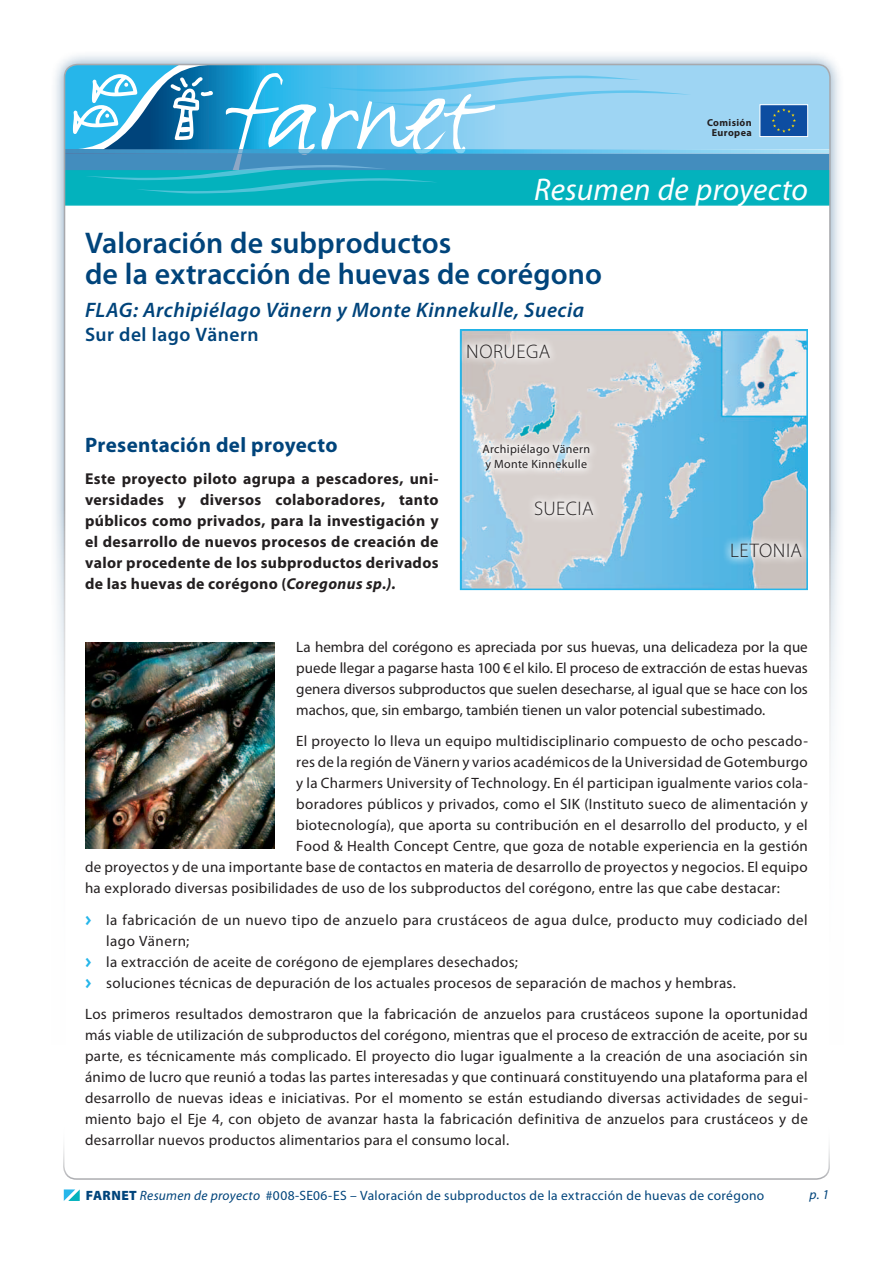
<style>
.page{position:relative;width:893px;height:1263px;background:#fff}
.page>*{position:absolute;margin:0;border:0;box-sizing:border-box;transform-origin:0 0}
.t1{font:italic 31.5px "Myriad Pro";letter-spacing:.01em;color:#fff}
.t2{font:600 30px/31.5px "Myriad Pro";color:#00447b}
.t3{font:italic 600 21px "Myriad Pro";letter-spacing:.025em;color:#00447b}
.t4{font:700 21px "Myriad Pro";letter-spacing:.015em;color:#00447b}
.t5{font:300 19.65px "Myriad Pro";letter-spacing:.025em;color:#231f20}
.t6{font:600 19.5px "Myriad Pro";letter-spacing:.025em;color:#00447b}
.t7{font:700 15.75px/21px "Myriad Pro";letter-spacing:.02em;color:#231f20;text-align:justify}
.t8{font:15px/21px "Myriad Pro";letter-spacing:.02em;color:#231f20;text-align:justify}
.t9{font:13.5px "Myriad Pro";letter-spacing:.025em;color:#00447b}
.t10{font:italic 13.5px "Myriad Pro";color:#00447b}
.t11{font:12px/15px "Myriad Pro";letter-spacing:.03em;color:#231f20}
.t12{font:700 10.05px/10.1px "Myriad Pro";letter-spacing:.035em;color:#231f20;text-align:center}
.s1{font-style:italic}
.s2{font-family:"Meta Plus Bold Caps";color:#26b6ea}
.s3{font-weight:900}
</style>
<div class="page">
<div style="left:49px;top:49px;width:796px;height:1166px;background:#00447b;opacity:.5"></div>
<div style="left:65px;top:65px;width:765px;height:1135px;background:#fff;border-radius:13px"></div>
<div style="left:691px;top:65px;width:139px;height:85px;background:#9ed5f3"></div>
<div style="left:65px;top:154px;width:765px;height:17px;background:#438dbe"></div>
<svg style="left:691px;top:150px;width:137px;height:4px"></svg>
<div style="left:65px;top:170px;width:765px;height:36px;background:#03b2bd;border:2px solid #03b2bd"></div>
<div style="left:0;top:510px;width:893px;height:753px;background:#fff"></div>
<svg style="left:65px;top:65px;width:626px;height:132px"></svg>
<svg style="left:63px;top:1146px;width:767px;height:34px"></svg>
<svg style="left:64px;top:1189px;width:16px;height:12px"></svg>
<div style="left:760px;top:105px;width:48px;height:32px;background:#0d4da1"></div>
<svg style="left:772px;top:108px;width:24px;height:25px"></svg>
<div style="left:760px;top:104px;width:48px;height:33px;border:1px solid #fff"></div>
<img style="left:85px;top:642px;width:190px;height:206px">
<img style="left:463px;top:332px;width:342px;height:255px">
<div style="left:460px;top:329px;width:348px;height:261px;border:2px solid #26b6ea"></div>
<svg style="left:474px;top:435px;width:125px;height:44px;background:#dcdedf"></svg>
<svg style="left:527px;top:492px;width:75px;height:32px;background:#dfdad7"></svg>
<svg style="left:459px;top:335px;width:100px;height:32px;background:#d9d6d5"></svg>
<svg style="left:723px;top:534px;width:85px;height:32px;background:#b1cbd7"></svg>
<p class="t12" style="left:707px;top:117px;width:46px">Comisión<br>Europea</p>
<h1 class="t1" style="left:534px;top:170px;width:275px">Resumen de proyecto</h1>
<h2 class="t2" style="left:85px;top:226px;width:518px">Valoración de subproductos<br>de la extracción de huevas de corégono</h2>
<h3 class="t3" style="left:85px;top:296px;width:501px">FLAG: Archipiélago Vänern y Monte Kinnekulle, Suecia</h3>
<h3 class="t6" style="left:85px;top:322px;width:175px">Sur del lago Vänern</h3>
<h3 class="t5" style="left:466px;top:339px;width:86px">NORUEGA</h3>
<h3 class="t4" style="left:85px;top:431px;width:254px">Presentación del proyecto</h3>
<p class="t7" style="left:85px;top:467px;width:355px">Este proyecto piloto agrupa a pescadores, uni&shy;versidades y diversos colaboradores, tanto públicos como privados, para la investigación y el desarrollo de nuevos procesos de creación de valor procedente de los subproductos derivados de las huevas de corégono (<span class="s1">Coregonus sp.).</span></p>
<p class="t11" style="left:482px;top:441px;width:109px">Archipiélago Vänern y Monte Kinnekulle</p>
<h3 class="t5" style="left:534px;top:497px;width:61px">SUECIA</h3>
<h3 class="t5" style="left:730px;top:539px;width:73px">LETON IA</h3>
<p class="t8" style="left:296px;top:636px;width:513px">La hembra del corégono es apreciada por sus huevas, una delicadeza por la que puede llegar a pagarse hasta 100 € el kilo. El proceso de extracción de estas huevas genera diversos subproductos que suelen desecharse, al igual que se hace con los machos, que, sin embargo, también tienen un valor potencial subestimado.</p>
<p class="t8" style="left:296px;top:730px;width:513px">El proyecto lo lleva un equipo multidisciplinario compuesto de ocho pescado-</p>
<p class="t8" style="left:296px;top:751px;width:513px">res de la región de Vänern y varios académicos de la Universidad de Gotemburgo</p>
<p class="t8" style="left:296px;top:772px;width:513px">y la Charmers University of Technology. En él participan igualmente varios cola-</p>
<p class="t8" style="left:296px;top:793px;width:513px">boradores públicos y privados, como el SIK (Instituto sueco de alimentación y</p>
<p class="t8" style="left:296px;top:814px;width:513px">biotecnología), que aporta su contribución en el desarrollo del producto, y el</p>
<p class="t8" style="left:296px;top:835px;width:513px">Food &amp; Health Concept Centre, que goza de notable experiencia en la gestión</p>
<p class="t8" style="left:85px;top:856px;width:724px">de proyectos y de una importante base de contactos en materia de desarrollo de proyectos y negocios. El equipo</p>
<p class="t8" style="left:85px;top:877px;width:696px">ha explorado diversas posibilidades de uso de los subproductos del corégono, entre las que cabe destacar:</p>
<p class="t8" style="left:85px;top:909px;width:724px"><span class="s2">&gt;</span> la fabricación de un nuevo tipo de anzuelo para crustáceos de agua dulce, producto muy codiciado del</p>
<p class="t8" style="left:106px;top:930px;width:85px">lago Vänern;</p>
<p class="t8" style="left:85px;top:951px;width:434px"><span class="s2">&gt;</span> la extracción de aceite de corégono de ejemplares desechados;</p>
<p class="t8" style="left:85px;top:972px;width:652px"><span class="s2">&gt;</span> soluciones técnicas de depuración de los actuales procesos de separación de machos y hembras.</p>
<p class="t8" style="left:85px;top:1003px;width:724px">Los primeros resultados demostraron que la fabricación de anzuelos para crustáceos supone la oportunidad más viable de utilización de subproductos del corégono, mientras que el proceso de extracción de aceite, por su parte, es técnicamente más complicado. El proyecto dio lugar igualmente a la creación de una asociación sin ánimo de lucro que reunió a todas las partes interesadas y que continuará constituyendo una plataforma para el desarrollo de nuevas ideas e iniciativas. Por el momento se están estudiando diversas actividades de segui&shy;miento bajo el Eje 4, con objeto de avanzar hasta la fabricación definitiva de anzuelos para crustáceos y de desarrollar nuevos productos alimentarios para el consumo local.</p>
<p class="t9" style="left:86px;top:1187px;width:680px"><span class="s3">FARNET</span> <span class="s1">Resumen de proyecto</span> #008-SE06-ES – Valoración de subproductos de la extracción de huevas de corégono</p>
<p class="t10" style="left:809px;top:1186px;width:21px">p. 1</p>
</div>
